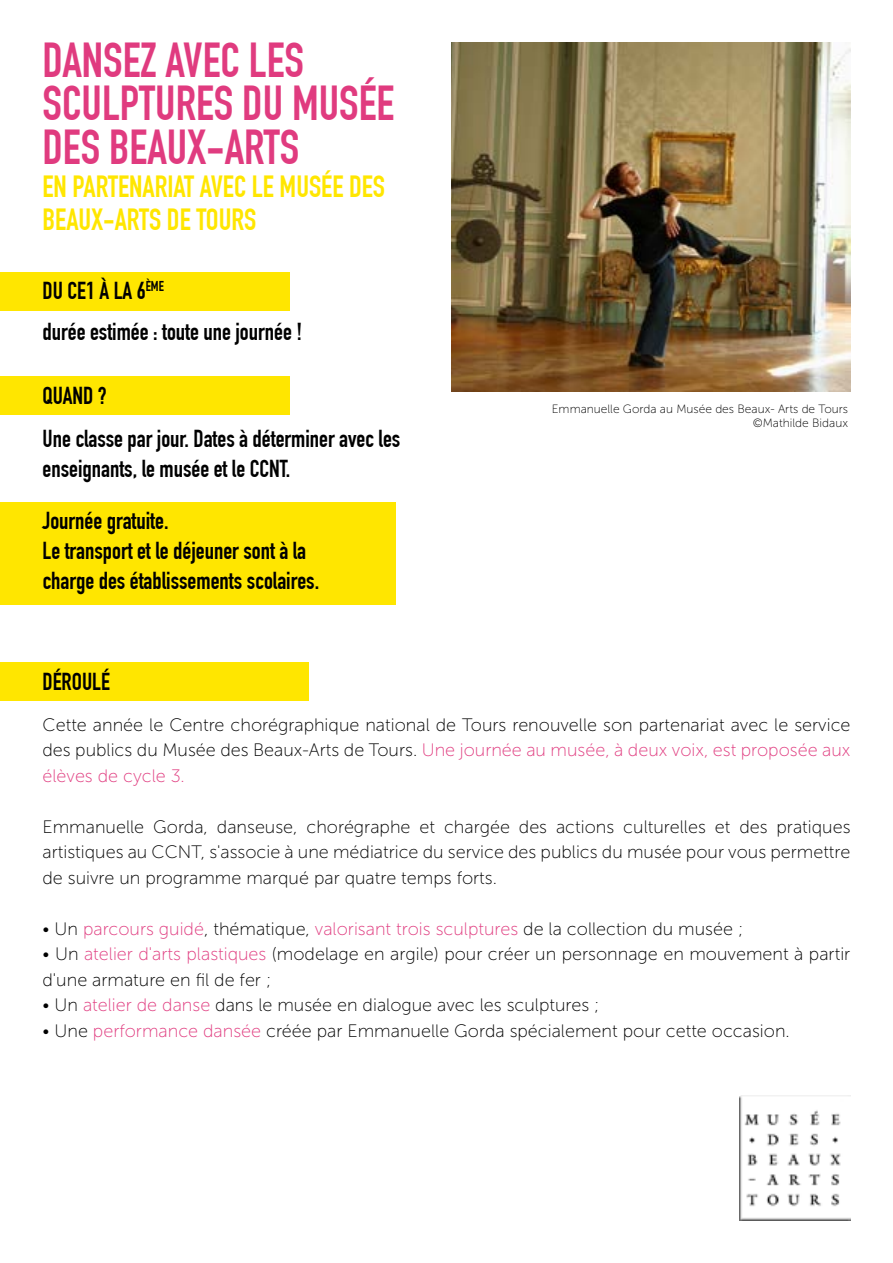
<style>
.page{position:relative;width:893px;height:1263px;background:#fff}
.page>*{position:absolute;margin:0;border:0;box-sizing:border-box;transform-origin:0 0}
.t1{font:700 48px/43.5px "DIN Condensed";color:#e03b7f}
.t2{font:700 30px/33px "DIN Condensed";color:#ffe600}
.t3{font:700 24px/30px "DIN Condensed";color:#000}
.t4{font:18px/25.5px "Museo Sans 100";color:#000;text-align:justify}
.t5{font:18px "Museo Sans 100";color:#e03b7f}
.t6{font:12px/14.4px "Museo Sans 100";color:#000;text-align:right}
.s1{color:#e03b7f}
.s2{color:#000}
</style>
<div class="page">
<div style="left:0;top:272px;width:289px;height:38px;background:#ffe600"></div>
<div style="left:0;top:377px;width:289px;height:38px;background:#ffe600"></div>
<div style="left:0;top:662px;width:308px;height:38px;background:#ffe600"></div>
<div style="left:0;top:503px;width:395px;height:102px;background:#ffe600"></div>
<img style="left:451px;top:43px;width:399px;height:348px">
<img style="left:740px;top:1096px;width:110px;height:124px">
<h1 class="t1" style="left:43px;top:38px;width:353px">DANSEZ AVEC LES<br>SCULPTURES DU MUSÉE<br>DES BEAUX-ARTS</h1>
<h2 class="t2" style="left:43px;top:170px;width:344px">EN PARTENARIAT AVEC LE MUSÉE DES<br>BEAUX-ARTS DE TOURS</h2>
<h3 class="t3" style="left:43px;top:271px;width:261px;line-height:40.5px">DU CE1 À LA 6<sup>ÈME<br></sup>durée estimée : toute une journée !</h3>
<h3 class="t3" style="left:43px;top:374px;width:359px;line-height:43.5px">QUAND ?<br>Une classe par jour. Dates à déterminer avec les</h3>
<h3 class="t3" style="left:43px;top:454px;width:249px">enseignants, le musée et le CCNT.</h3>
<h3 class="t3" style="left:43px;top:506px;width:278px">Journée gratuite.<br>Le transport et le déjeuner sont à la charge des établissements scolaires.</h3>
<h3 class="t3" style="left:43px;top:666px;width:69px">DÉROULÉ</h3>
<p class="t6" style="left:552px;top:402px;width:298px">Emmanuelle Gorda au Musée des Beaux- Arts de Tours ©Mathilde Bidaux</p>
<p class="t4" style="left:43px;top:712px;width:809px">Cette année le Centre chorégraphique national de Tours renouvelle son partenariat avec le service des publics du Musée des Beaux-Arts de Tours. <span class="s1">Une journée au musée, à deux voix, est proposée aux élèves de cycle 3.</span></p>
<p class="t4" style="left:43px;top:814px;width:809px">Emmanuelle Gorda, danseuse, chorégraphe et chargée des actions culturelles et des pratiques artistiques au CCNT, s'associe à une médiatrice du service des publics du musée pour vous permettre de suivre un programme marqué par quatre temps forts.</p>
<p class="t5" style="left:43px;top:919px;width:702px"><span class="s2">• Un</span> parcours guidé<span class="s2">, thématique,</span> valorisant trois sculptures <span class="s2">de la collection du musée ;</span></p>
<p class="t4" style="left:43px;top:942px;width:809px">• Un <span class="s1">atelier d'arts plastiques</span> (modelage en argile) pour créer un personnage en mouvement à partir d'une armature en fil de fer ;</p>
<p class="t4" style="left:43px;top:993px;width:558px">• Un <span class="s1">atelier de danse</span> dans le musée en dialogue avec les sculptures ;</p>
<p class="t4" style="left:43px;top:1018px;width:749px">• Une <span class="s1">performance dansée</span> créée par Emmanuelle Gorda spécialement pour cette occasion.</p>
</div>
